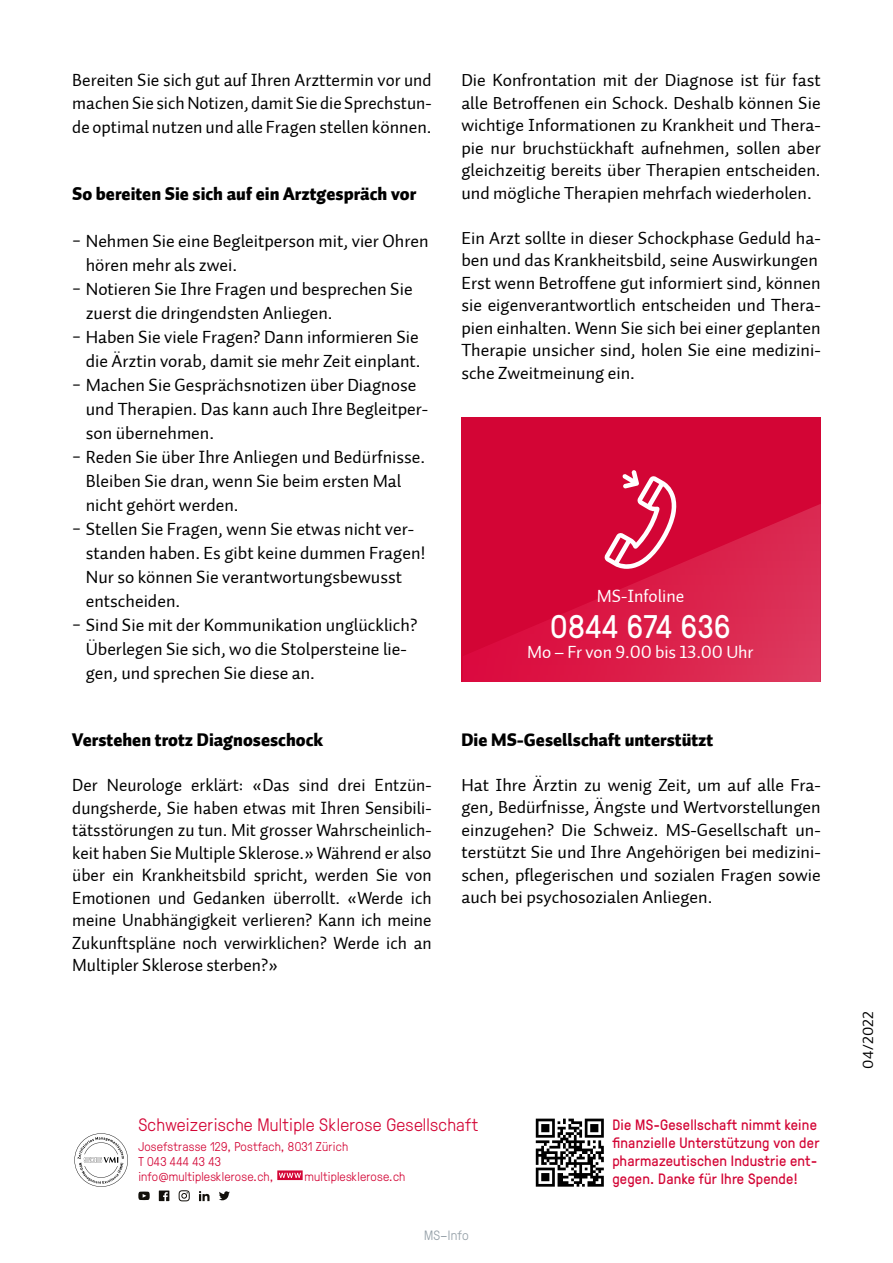
<style>
.page{position:relative;width:893px;height:1263px;background:#fff}
.page>*{position:absolute;margin:0;border:0;box-sizing:border-box;transform-origin:0 0}
.t1{font:32.7px "GT Pressura";letter-spacing:.02em;color:#fff}
.t2{font:18px/22.5px "Auto 2 Regular LF";color:#000;text-align:justify}
.t3{font:18px "Auto 2 Black LF";color:#000}
.t4{font:300 18px "GT Pressura";letter-spacing:.015em;color:#d30535}
.t5{font:18px "Auto 2 Regular LF";letter-spacing:-.005em;color:#fff}
.t6{font:17.85px/22.5px "Auto 2 Regular LF";color:#000;text-align:justify}
.t7{font:17.85px "Auto 2 Black LF";color:#000}
.t8{font:15px/18px "GT Pressura";letter-spacing:.015em;color:#d30535}
.t9{font:15px "Auto 2 Regular LF";letter-spacing:.015em;color:#000}
.t10{font:300 13.5px "GT Pressura";letter-spacing:.015em;color:#949fa7}
.t11{font:300 12.75px/15px "GT Pressura";letter-spacing:.015em;color:#d30535}
</style>
<div class="page">
<svg style="left:277px;top:1170px;width:26px;height:10px"></svg>
<svg style="left:219px;top:1191px;width:11px;height:9px"></svg>
<svg style="left:199px;top:1191px;width:11px;height:10px"></svg>
<svg style="left:159px;top:1190px;width:10px;height:11px"></svg>
<svg style="left:179px;top:1190px;width:11px;height:11px"></svg>
<svg style="left:138px;top:1191px;width:12px;height:9px"></svg>
<svg style="left:74px;top:1133px;width:54px;height:54px"></svg>
<svg style="left:536px;top:1118px;width:68px;height:69px"></svg>
<div style="left:461px;top:417px;width:360px;height:265px;background:#d30535"></div>
<svg style="left:466px;top:504px;width:355px;height:178px"></svg>
<svg style="left:604px;top:470px;width:73px;height:99px"></svg>
<p class="t2" style="left:72px;top:69px;width:361px;line-height:23.2px">Bereiten Sie sich gut auf Ihren Arzttermin vor und machen Sie sich Notizen, damit Sie die Sprechstun&shy;de optimal nutzen und alle Fragen stellen können.</p>
<p class="t3" style="left:72px;top:182px;width:345px">So bereiten Sie sich auf ein Arztgespräch vor</p>
<p class="t2" style="left:72px;top:230px;width:358px">− Nehmen Sie eine Begleitperson mit, vier Ohren</p>
<p class="t2" style="left:86px;top:254px;width:153px">hören mehr als zwei.</p>
<p class="t2" style="left:72px;top:278px;width:342px">− Notieren Sie Ihre Fragen und besprechen Sie</p>
<p class="t2" style="left:86px;top:302px;width:248px">zuerst die dringendsten Anliegen.</p>
<p class="t2" style="left:72px;top:326px;width:348px">− Haben Sie viele Fragen? Dann informieren Sie</p>
<p class="t2" style="left:86px;top:350px;width:336px">die Ärztin vorab, damit sie mehr Zeit einplant.</p>
<p class="t2" style="left:72px;top:374px;width:346px">− Machen Sie Gesprächsnotizen über Diagnose</p>
<p class="t2" style="left:86px;top:398px;width:344px">und Therapien. Das kann auch Ihre Begleitper-</p>
<p class="t2" style="left:86px;top:422px;width:130px">son übernehmen.</p>
<p class="t2" style="left:72px;top:446px;width:354px">− Reden Sie über Ihre Anliegen und Bedürfnisse.</p>
<p class="t2" style="left:86px;top:470px;width:317px">Bleiben Sie dran, wenn Sie beim ersten Mal</p>
<p class="t2" style="left:86px;top:494px;width:154px">nicht gehört werden.</p>
<p class="t2" style="left:72px;top:518px;width:343px">− Stellen Sie Fragen, wenn Sie etwas nicht ver-</p>
<p class="t2" style="left:86px;top:542px;width:341px">standen haben. Es gibt keine dummen Fragen!</p>
<p class="t2" style="left:86px;top:566px;width:318px">Nur so können Sie verantwortungsbewusst</p>
<p class="t2" style="left:86px;top:590px;width:96px">entscheiden.</p>
<p class="t2" style="left:72px;top:614px;width:347px">− Sind Sie mit der Kommunikation unglücklich?</p>
<p class="t2" style="left:86px;top:638px;width:323px">Überlegen Sie sich, wo die Stolpersteine lie-</p>
<p class="t2" style="left:86px;top:662px;width:231px">gen, und sprechen Sie diese an.</p>
<p class="t3" style="left:72px;top:728px;width:252px">Verstehen trotz Diagnoseschock</p>
<p class="t2" style="left:72px;top:774px;width:361px">Der Neurologe erklärt: «Das sind drei Entzün&shy;dungsherde, Sie haben etwas mit Ihren Sensibili&shy;tätsstörungen zu tun. Mit grosser Wahrscheinlich&shy;keit haben Sie Multiple Sklerose.» Während er also über ein Krankheitsbild spricht, werden Sie von Emotionen und Gedanken überrollt. «Werde ich meine Unabhängigkeit verlieren? Kann ich meine Zukunftspläne noch verwirklichen? Werde ich an Multipler Sklerose sterben?»</p>
<p class="t6" style="left:461px;top:69px;width:361px">Die Konfrontation mit der Diagnose ist für fast alle Betroffenen ein Schock. Deshalb können Sie wichtige Informationen zu Krankheit und Thera&shy;pie nur bruchstückhaft aufnehmen, sollen aber gleichzeitig bereits über Therapien entscheiden. und mögliche Therapien mehrfach wiederholen.</p>
<p class="t6" style="left:461px;top:227px;width:361px">Ein Arzt sollte in dieser Schockphase Geduld ha&shy;ben und das Krankheitsbild, seine Auswirkungen</p>
<p class="t2" style="left:461px;top:272px;width:361px">Erst wenn Betroffene gut informiert sind, können sie eigenverantwortlich entscheiden und Thera&shy;pien einhalten. Wenn Sie sich bei einer geplanten Therapie unsicher sind, holen Sie eine medizini&shy;sche Zweitmeinung ein.</p>
<p class="t5" style="left:597px;top:585px;width:89px">MS-Infoline</p>
<h1 class="t1" style="left:551px;top:603px;width:181px">0844 674 636</h1>
<p class="t5" style="left:527px;top:640px;width:228px">Mo – Fr von 9.00 bis 13.00 Uhr</p>
<p class="t7" style="left:461px;top:728px;width:253px">Die MS-Gesellschaft unterstützt</p>
<p class="t6" style="left:461px;top:774px;width:361px">Hat Ihre Ärztin zu wenig Zeit, um auf alle Fra&shy;gen, Bedürfnisse, Ängste und Wertvorstellungen einzugehen? Die Schweiz. MS-Gesellschaft un&shy;terstützt Sie und Ihre Angehörigen bei medizini&shy;schen, pflegerischen und sozialen Fragen sowie auch bei psychosozialen Anliegen.</p>
<p class="t4" style="left:138px;top:1112px;width:341px">Schweizerische Multiple Sklerose Gesellschaft</p>
<p class="t11" style="left:138px;top:1138px;width:211px">Josefstrasse 129, Postfach, 8031 Zürich<br>T 043 444 43 43 info@multiplesklerose.ch,</p>
<p class="t11" style="left:305px;top:1168px;width:102px">multiplesklerose.ch</p>
<p class="t10" style="left:424px;top:1226px;width:46px">MS–Info</p>
<p class="t8" style="left:612px;top:1115px;width:209px">Die MS-Gesellschaft nimmt keine finanzielle Unterstützung von der pharmazeutischen Industrie ent&shy;gegen. Danke für Ihre Spende!</p>
<p class="t9" style="left:859px;top:1068px;width:59px;rotate:-90deg">04/2022</p>
</div>
